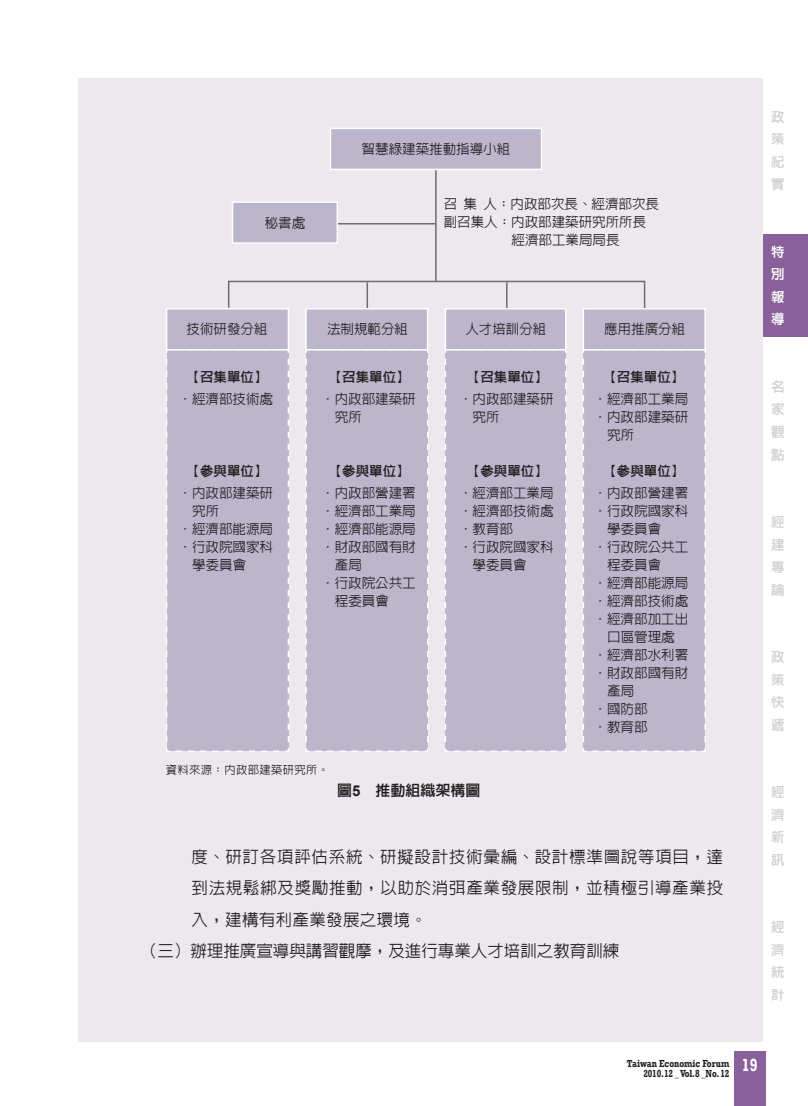
<style>
.page{position:relative;width:808px;height:1106px;background:#fff}
.page>*{position:absolute;margin:0;border:0;box-sizing:border-box;transform-origin:0 0}
.t1{font:700 18px "Rockwell";color:#fff;scale:.8 1}
.t2{font:500 16.5px "Lin Gothic";letter-spacing:.04em;color:#231f20}
.t3{font:500 16.5px "Lin Gothic";color:#231f20}
.t4{font:500 16.5px "Lin Gothic";letter-spacing:.02em;color:#231f20}
.t5{font:15px "Lin Gothic Extra";color:#231f20}
.t6{font:500 13.5px/18px "Lin Gothic";color:#231f20}
.t7{font:13.5px "Lin Gothic Extra";color:#231f20}
.t8{font:13.5px/22.5px "Lin Gothic Extra";color:#d1d2d4;text-align:justify}
.t9{font:13.5px/22.5px "Lin Gothic Extra";color:#fff;text-align:justify}
.t10{font:500 11.25px "Lin Gothic";letter-spacing:.04em;color:#231f20}
.t11{font:700 10.5px/10.5px "Rockwell";color:#231f20;text-align:right;scale:.8 1}
.s1{font-family:"Arial";font-weight:700}
</style>
<div class="page">
<div style="left:78px;top:78px;width:685px;height:964px;background:#ede8ee"></div>
<div style="left:734px;top:1051px;width:32px;height:55px;background:#896099"></div>
<div style="left:763px;top:234px;width:45px;height:102px;background:#896099"></div>
<div style="left:330px;top:128px;width:212px;height:42px;background:#bcb6cd;border:2px solid #fff"></div>
<hr style="left:435px;top:170px;width:2px;height:111px;background:#6c6d70">
<hr style="left:333px;top:223px;width:102px;height:1px;background:#6c6d70">
<div style="left:232px;top:201px;width:106px;height:43px;background:#bcb6cd;border:2px solid #fff"></div>
<svg style="left:228px;top:280px;width:418px;height:31px"></svg>
<div style="left:166px;top:350px;width:123px;height:402px;background:#bcb6cd"></div>
<div style="left:166px;top:308px;width:123px;height:42px;background:#bcb6cd;border:2px solid #fff"></div>
<div style="left:305px;top:349px;width:124px;height:403px;background:#bcb6cd"></div>
<div style="left:305px;top:308px;width:123px;height:42px;background:#bcb6cd;border:2px solid #fff"></div>
<div style="left:444px;top:348px;width:123px;height:404px;background:#bcb6cd"></div>
<div style="left:445px;top:308px;width:121px;height:42px;background:#bcb6cd;border:2px solid #fff"></div>
<div style="left:582px;top:349px;width:124px;height:403px;background:#bcb6cd"></div>
<div style="left:583px;top:308px;width:123px;height:42px;background:#bcb6cd;border:2px solid #fff"></div>
<p class="t6" style="left:265px;top:213px;width:42px">秘書處</p>
<p class="t6" style="left:362px;top:140px;width:150px">智慧綠建築推動指導小組</p>
<p class="t6" style="left:444px;top:195px;width:217px">召集人：內政部次長、經濟部次長</p>
<p class="t6" style="left:444px;top:213px;width:204px">副召集人：內政部建築研究所所長</p>
<p class="t6" style="left:512px;top:231px;width:109px">經濟部工業局局長</p>
<p class="t6" style="left:186px;top:320px;width:83px">技術研發分組</p>
<p class="t7" style="left:187px;top:370px;width:82px">【召集單位】</p>
<p class="t6" style="left:179px;top:390px;width:96px">．經濟部技術處</p>
<p class="t7" style="left:187px;top:464px;width:82px">【參與單位】</p>
<p class="t6" style="left:179px;top:484px;width:96px">．內政部建築研</p>
<p class="t6" style="left:192px;top:502px;width:28px">究所</p>
<p class="t6" style="left:179px;top:520px;width:96px">．經濟部能源局</p>
<p class="t6" style="left:179px;top:538px;width:96px">．行政院國家科</p>
<p class="t6" style="left:192px;top:556px;width:55px">學委員會</p>
<p class="t6" style="left:327px;top:320px;width:82px">法制規範分組</p>
<p class="t7" style="left:329px;top:370px;width:82px">【召集單位】</p>
<p class="t6" style="left:335px;top:390px;width:82px;text-indent:-14px">．內政部建築研究所</p>
<p class="t7" style="left:329px;top:464px;width:82px">【參與單位】</p>
<p class="t6" style="left:321px;top:484px;width:96px">．內政部營建署</p>
<p class="t6" style="left:321px;top:502px;width:96px">．經濟部工業局</p>
<p class="t6" style="left:321px;top:520px;width:96px">．經濟部能源局</p>
<p class="t6" style="left:321px;top:538px;width:96px">．財政部國有財</p>
<p class="t6" style="left:335px;top:556px;width:28px">產局</p>
<p class="t6" style="left:321px;top:574px;width:96px">．行政院公共工</p>
<p class="t6" style="left:335px;top:592px;width:55px">程委員會</p>
<p class="t6" style="left:465px;top:320px;width:82px">人才培訓分組</p>
<p class="t7" style="left:467px;top:370px;width:82px">【召集單位】</p>
<p class="t6" style="left:473px;top:390px;width:82px;text-indent:-14px">．內政部建築研究所</p>
<p class="t7" style="left:467px;top:464px;width:82px">【參與單位】</p>
<p class="t6" style="left:459px;top:484px;width:96px">．經濟部工業局</p>
<p class="t6" style="left:459px;top:502px;width:96px">．經濟部技術處</p>
<p class="t6" style="left:459px;top:520px;width:55px">．教育部</p>
<p class="t6" style="left:459px;top:538px;width:96px">．行政院國家科</p>
<p class="t6" style="left:473px;top:556px;width:55px">學委員會</p>
<p class="t6" style="left:604px;top:320px;width:82px">應用推廣分組</p>
<p class="t7" style="left:603px;top:370px;width:82px">【召集單位】</p>
<p class="t6" style="left:594px;top:390px;width:96px">．經濟部工業局</p>
<p class="t6" style="left:594px;top:408px;width:96px">．內政部建築研</p>
<p class="t6" style="left:607px;top:426px;width:28px">究所</p>
<p class="t7" style="left:603px;top:464px;width:82px">【參與單位】</p>
<p class="t6" style="left:594px;top:484px;width:96px">．內政部營建署</p>
<p class="t6" style="left:594px;top:502px;width:96px">．行政院國家科</p>
<p class="t6" style="left:607px;top:520px;width:55px">學委員會</p>
<p class="t6" style="left:594px;top:538px;width:96px">．行政院公共工</p>
<p class="t6" style="left:607px;top:556px;width:55px">程委員會</p>
<p class="t6" style="left:594px;top:574px;width:96px">．經濟部能源局</p>
<p class="t6" style="left:594px;top:592px;width:96px">．經濟部技術處</p>
<p class="t6" style="left:594px;top:610px;width:96px">．經濟部加工出</p>
<p class="t6" style="left:607px;top:628px;width:69px">口區管理處</p>
<p class="t6" style="left:594px;top:646px;width:96px">．經濟部水利署</p>
<p class="t6" style="left:594px;top:664px;width:96px">．財政部國有財</p>
<p class="t6" style="left:607px;top:682px;width:28px">產局</p>
<p class="t6" style="left:594px;top:700px;width:55px">．國防部</p>
<p class="t6" style="left:594px;top:718px;width:55px">．教育部</p>
<p class="t10" style="left:166px;top:764px;width:165px">資料來源：內政部建築研究所。</p>
<p class="t5" style="left:337px;top:782px;width:145px">圖<span class="s1">5</span> 推動組織架構圖</p>
<p class="t2" style="left:191px;top:847px;width:533px">度、研訂各項評估系統、研擬設計技術彙編、設計標準圖說等項目，達</p>
<p class="t2" style="left:192px;top:879px;width:533px">到法規鬆綁及獎勵推動，以助於消弭產業發展限制，並積極引導產業投</p>
<p class="t4" style="left:192px;top:910px;width:237px">入，建構有利產業發展之環境。</p>
<p class="t3" style="left:141px;top:942px;width:480px">（三）辦理推廣宣導與講習觀摩，及進行專業人才培訓之教育訓練</p>
<p class="t8" style="left:771px;top:105px;width:15px">政策紀實</p>
<p class="t9" style="left:771px;top:240px;width:15px">特別報導</p>
<p class="t8" style="left:771px;top:375px;width:15px">名家觀點</p>
<p class="t8" style="left:771px;top:510px;width:15px">經建專論</p>
<p class="t8" style="left:771px;top:645px;width:15px">政策快遞</p>
<p class="t8" style="left:771px;top:780px;width:15px">經濟新訊</p>
<p class="t8" style="left:771px;top:915px;width:15px">經濟統計</p>
<p class="t11" style="left:627px;top:1058px;width:130px">Taiwan Economic Forum<br>2010.12 _ Vol.8 _No. 12</p>
<h1 class="t1" style="left:742px;top:1054px;width:21px">19</h1>
</div>
